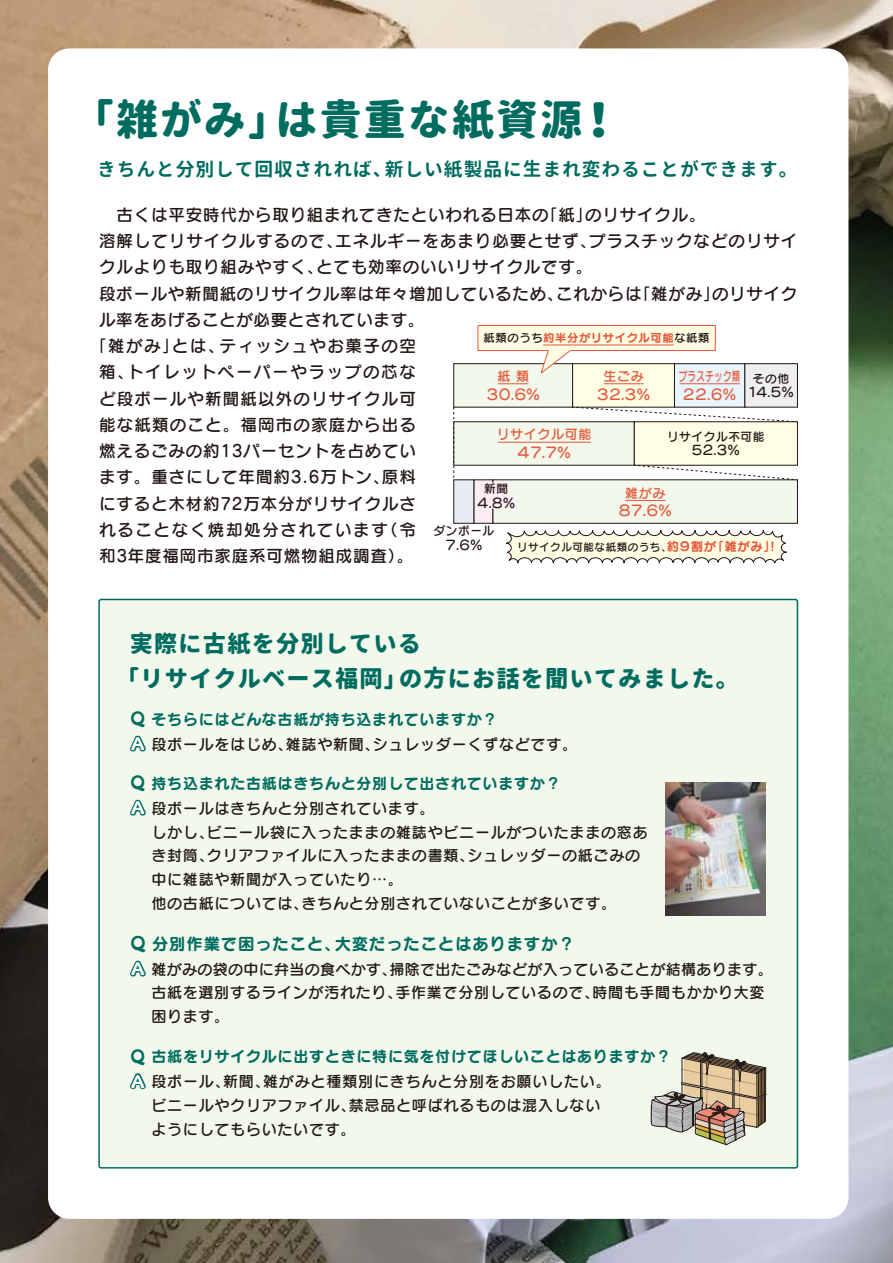
<style>
.page{position:relative;width:893px;height:1263px;background:#fff}
.page>*{position:absolute;margin:0;border:0;box-sizing:border-box;transform-origin:0 0}
.t1{font:800 42px "Gen Jyuu Gothic";letter-spacing:.05em;color:#006c60}
.t2{font:800 23.25px/34.5px "Gen Jyuu Gothic";letter-spacing:.05em;color:#006c60}
.t3{font:700 18.75px "Gen Jyuu Gothic";letter-spacing:.05em;color:#006c60}
.t4{font:16.5px "Seurat Pro N DB";letter-spacing:.05em;color:#221815}
.t5{font:16.5px "Seurat Pro N DB";letter-spacing:.1em;color:#221815}
.t6{font:16.5px "Seurat Pro N DB";letter-spacing:.07em;color:#221815}
.t7{font:16.5px "Seurat Pro N DB";letter-spacing:.09em;color:#221815}
.t8{font:16.35px "Seurat Pro N B";letter-spacing:.05em;color:#006c60}
.t9{font:15px/23.9px "Seurat Pro N DB";letter-spacing:.05em;color:#221815}
.t10{font:15px "Seurat Pro N B";letter-spacing:.05em;color:#006c60}
.t11{font:15px "Seurat Pro N DB";letter-spacing:.02em;color:#221815}
.t12{font:14.55px "Seurat Pro N DB";letter-spacing:-.165em;color:#e5593a}
.t13{font:13.2px "Seurat Pro N DB";color:#221815}
.t14{font:12.9px "Seurat Pro N DB";letter-spacing:.05em;color:#e5593a}
.t15{font:12.9px "Seurat Pro N DB";letter-spacing:.05em;color:#e5593a;scale:.65 1}
.t16{font:11.7px "Seurat Pro N DB";letter-spacing:.05em;color:#221815}
.t17{font:11.4px "Seurat Pro N B";letter-spacing:.05em;color:#e5593a}
.t18{font:10.5px "Seurat Pro N DB";letter-spacing:.05em;color:#221815}
.s1{font-size:46.5px}
.s2{font-family:"Seurat Pro N DB";color:#221815}
.s3{font-family:"Seurat Pro N B";font-size:12.3px;color:#e5593a}
.s4{font-family:"Slump CID DB";font-size:17.1px}
.s5{font-family:"Slump CID DB";font-size:16.35px;color:#1b6d62}
.s6{font-family:"Slump CID DB";font-size:17.7px}
</style>
<div class="page">
<img style="left:0;top:0;width:893px;height:1263px">
<div style="left:48px;top:48px;width:800px;height:1171px;background:#fff;border-radius:21px"></div>
<div style="left:99px;top:599px;width:698px;height:569px;background:#f2f8eb;border-radius:2px"></div>
<svg style="left:130px;top:735px;width:16px;height:17px"></svg>
<svg style="left:130px;top:799px;width:16px;height:17px"></svg>
<svg style="left:130px;top:960px;width:16px;height:17px"></svg>
<svg style="left:130px;top:1073px;width:16px;height:17px"></svg>
<img style="left:666px;top:783px;width:100px;height:133px">
<svg style="left:650px;top:1052px;width:117px;height:94px"></svg>
<div style="left:453px;top:363px;width:120px;height:45px;background:#f2f8eb;border:1px solid #221815"></div>
<div style="left:572px;top:363px;width:103px;height:45px;background:#fffde4;border:1px solid #221815"></div>
<div style="left:674px;top:363px;width:71px;height:45px;background:#e8f5fd;border:1px solid #221815"></div>
<div style="left:744px;top:363px;width:54px;height:45px;background:#efefef;border:1px solid #221815"></div>
<div style="left:453px;top:421px;width:182px;height:45px;background:#f2f8eb;border:1px solid #221815"></div>
<div style="left:634px;top:421px;width:164px;height:45px;background:#fffde4;border:1px solid #221815"></div>
<div style="left:453px;top:479px;width:21px;height:45px;background:#e7ebf6;border:1px solid #221815"></div>
<svg style="left:573px;top:406px;width:224px;height:17px"></svg>
<svg style="left:453px;top:407px;width:1px;height:73px"></svg>
<svg style="left:477px;top:325px;width:239px;height:51px"></svg>
<svg style="left:473px;top:464px;width:325px;height:100px"></svg>
<hr style="left:543px;top:345px;width:130px;height:1px;background:#e5593a">
<hr style="left:498px;top:383px;width:30px;height:1px;background:#e5593a">
<hr style="left:498px;top:442px;width:93px;height:1px;background:#e5593a">
<hr style="left:604px;top:383px;width:40px;height:1px;background:#e5593a">
<hr style="left:626px;top:500px;width:39px;height:1px;background:#e5593a">
<hr style="left:680px;top:383px;width:60px;height:1px;background:#e5593a">
<h1 class="t1" style="left:72px;top:88px;width:552px">「雑がみ」は貴重な紙資源<span class="s1">！</span></h1>
<p class="t3" style="left:97px;top:155px;width:702px">きちんと分別して回収されれば、新しい紙製品に生まれ変わることができます。</p>
<p class="t4" style="left:99px;top:204px;width:608px">　古くは平安時代から取り組まれてきたといわれる日本の「紙」のリサイクル。</p>
<p class="t4" style="left:99px;top:230px;width:700px">溶解してリサイクルするので、エネルギーをあまり必要とせず、プラスチックなどのリサイ</p>
<p class="t4" style="left:99px;top:256px;width:495px">クルよりも取り組みやすく、とても効率のいいリサイクルです。</p>
<p class="t4" style="left:99px;top:282px;width:700px">段ボールや新聞紙のリサイクル率は年々増加しているため、これからは「雑がみ」のリサイク</p>
<p class="t4" style="left:99px;top:309px;width:327px">ル率をあげることが必要とされています。</p>
<p class="t7" style="left:90px;top:335px;width:327px">「雑がみ」とは、ティッシュやお菓子の空</p>
<p class="t5" style="left:99px;top:361px;width:318px">箱、トイレットペーパーやラップの芯な</p>
<p class="t6" style="left:99px;top:387px;width:318px">ど段ボールや新聞紙以外のリサイクル可</p>
<p class="t6" style="left:99px;top:414px;width:318px">能な紙類のこと。福岡市の家庭から出る</p>
<p class="t4" style="left:99px;top:440px;width:318px">燃えるごみの約13パーセントを占めてい</p>
<p class="t4" style="left:99px;top:466px;width:318px">ます。重さにして年間約3.6万トン、原料</p>
<p class="t4" style="left:99px;top:492px;width:318px">にすると木材約72万本分がリサイクルさ</p>
<p class="t5" style="left:99px;top:519px;width:318px">れることなく焼却処分されています（令</p>
<p class="t4" style="left:99px;top:545px;width:316px">和3年度福岡市家庭系可燃物組成調査）。</p>
<p class="t17" style="left:484px;top:330px;width:227px"><span class="s2">紙類のうち</span>約半分がリサイクル可能<span class="s2">な紙類</span></p>
<p class="t14" style="left:498px;top:368px;width:33px">紙 類</p>
<p class="t12" style="left:485px;top:385px;width:57px">３０.６％</p>
<p class="t14" style="left:497px;top:426px;width:96px">リサイクル可能</p>
<p class="t12" style="left:516px;top:443px;width:57px">４７.７％</p>
<p class="t15" style="left:679px;top:368px;width:96px">プラスチック類</p>
<p class="t12" style="left:682px;top:385px;width:57px">２２.６％</p>
<p class="t14" style="left:603px;top:368px;width:42px">生ごみ</p>
<p class="t12" style="left:595px;top:385px;width:57px">３２.３％</p>
<p class="t16" style="left:753px;top:371px;width:38px">その他</p>
<p class="t13" style="left:746px;top:383px;width:50px">１４.５％</p>
<p class="t16" style="left:667px;top:429px;width:99px">リサイクル不可能</p>
<p class="t13" style="left:691px;top:441px;width:51px">５２.３％</p>
<p class="t16" style="left:484px;top:481px;width:25px">新聞</p>
<p class="t13" style="left:476px;top:494px;width:41px">４.８％</p>
<p class="t16" style="left:434px;top:523px;width:62px">ダンボール</p>
<p class="t13" style="left:444px;top:536px;width:40px">７.６％</p>
<p class="t14" style="left:625px;top:485px;width:42px">雑がみ</p>
<p class="t12" style="left:617px;top:501px;width:57px">８７.６％</p>
<p class="t18" style="left:517px;top:540px;width:263px">リサイクル可能な紙類のうち、<span class="s3">約９割が「雑がみ」！</span></p>
<h2 class="t2" style="left:116px;top:626px;width:625px;text-indent:14px">実際に古紙を分別している<br>「リサイクルベース福岡」の方にお話を聞いてみました。</h2>
<p class="t10" style="left:130px;top:708px;width:369px"><span class="s4">Q</span> そちらにはどんな古紙が持ち込まれていますか？</p>
<p class="t9" style="left:131px;top:731px;width:447px"><span class="s5">A</span> 段ボールをはじめ、雑誌や新聞、シュレッダーくずなどです。</p>
<p class="t10" style="left:130px;top:772px;width:432px"><span class="s4">Q</span> 持ち込まれた古紙はきちんと分別して出されていますか？</p>
<p class="t9" style="left:151px;top:819px;width:498px">しかし、ビニール袋に入ったままの雑誌やビニールがついたままの窓あき封筒、クリアファイルに入ったままの書類、シュレッダーの紙ごみの中に雑誌や新聞が入っていたり…。<br>他の古紙については、きちんと分別されていないことが多いです。</p>
<p class="t9" style="left:131px;top:795px;width:304px"><span class="s5">A</span> 段ボールはきちんと分別されています。</p>
<p class="t8" style="left:130px;top:932px;width:446px"><span class="s6">Q</span> 分別作業で困ったこと、大変だったことはありますか？</p>
<p class="t9" style="left:151px;top:980px;width:615px">古紙を選別するラインが汚れたり、手作業で分別しているので、時間も手間もかかり大変困ります。</p>
<p class="t11" style="left:131px;top:959px;width:643px"><span class="s5">A</span> 雑がみの袋の中に弁当の食べかす、掃除で出たごみなどが入っていることが結構あります。</p>
<p class="t10" style="left:130px;top:1046px;width:542px"><span class="s4">Q</span> 古紙をリサイクルに出すときに特に気を付けてほしいことはありますか？</p>
<p class="t9" style="left:151px;top:1093px;width:450px">ビニールやクリアファイル、禁忌品と呼ばれるものは混入しないようにしてもらいたいです。</p>
<p class="t9" style="left:131px;top:1069px;width:481px"><span class="s5">A</span> 段ボール、新聞、雑がみと種類別にきちんと分別をお願いしたい。</p>
</div>
